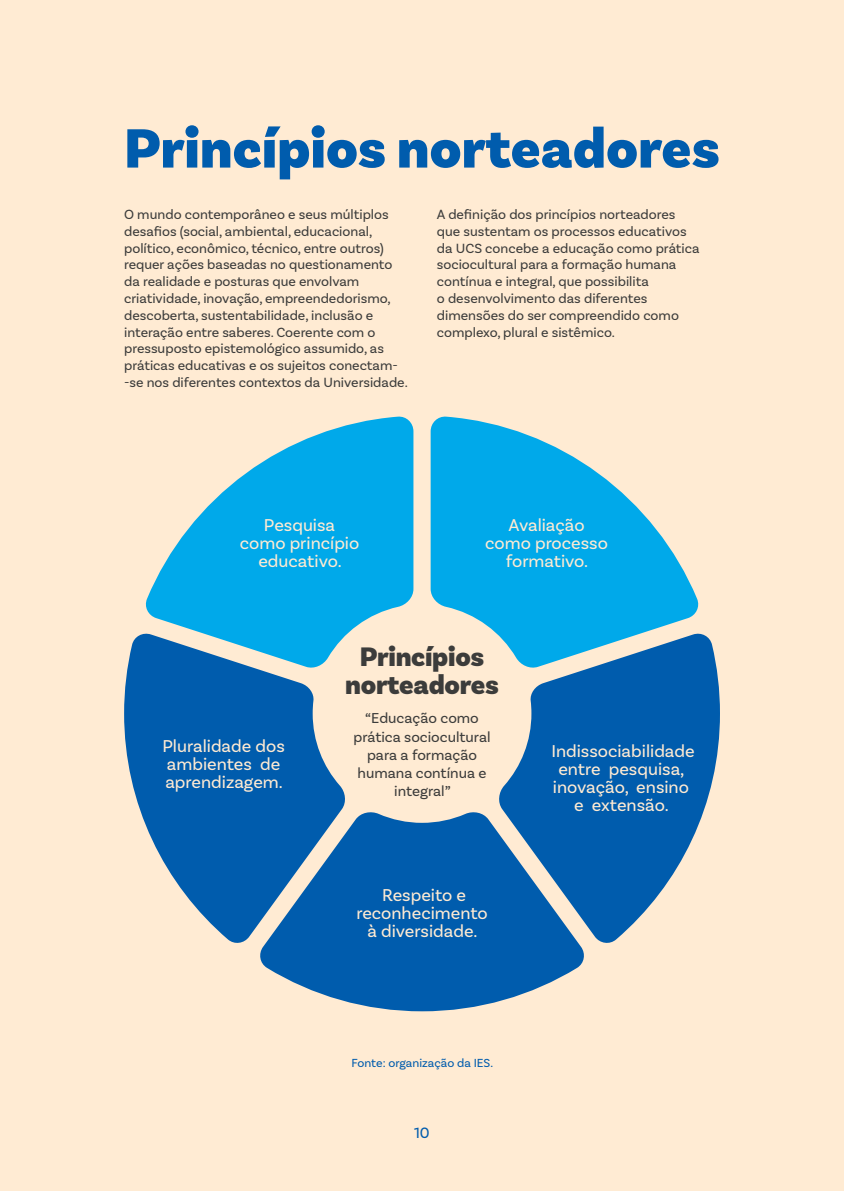
<style>
.page{position:relative;width:844px;height:1191px;background:#fff}
.page>*{position:absolute;margin:0;border:0;box-sizing:border-box;transform-origin:0 0}
.t1{font:900 57.93px "Basic Sans";color:#005cad}
.t2{font:900 28.18px/28.2px "Basic Sans";letter-spacing:-.01em;color:#3c3c3b;text-align:center}
.t3{font:18.03px/18px "Basic Sans";color:#ffebd3;text-align:center}
.t4{font:15.75px "Basic Sans";color:#005cad}
.t5{font:15.05px/18px "Basic Sans";color:#3c3c3b;text-align:center}
.t6{font:14px/16.8px "Basic Sans";color:#3c3c3b}
.t7{font:12.25px "Basic Sans";color:#005cad}
</style>
<div class="page">
<div style="left:0;top:0;width:843px;height:1191px;background:#ffebd3"></div>
<svg style="left:124px;top:633px;width:221px;height:310px;fill:#005cad"></svg>
<svg style="left:258px;top:810px;width:326px;height:201px;fill:#005cad"></svg>
<svg style="left:497px;top:633px;width:222px;height:312px;fill:#005cad"></svg>
<svg style="left:430px;top:416px;width:270px;height:253px;fill:#00a9ea"></svg>
<svg style="left:144px;top:416px;width:269px;height:253px;fill:#00a9ea"></svg>
<h1 class="t1" style="left:124px;top:113px;width:597px">Princípios norteadores</h1>
<p class="t6" style="left:124px;top:206px;width:285px">O mundo contemporâneo e seus múltiplos desafios (social, ambiental, educacional, político, econômico, técnico, entre outros) requer ações baseadas no questionamento da realidade e posturas que envolvam criatividade, inovação, empreendedorismo, descoberta, sustentabilidade, inclusão e interação entre saberes. Coerente com o pressuposto epistemológico assumido, as práticas educativas e os sujeitos conectam--se nos diferentes contextos da Universidade.</p>
<p class="t6" style="left:437px;top:206px;width:264px">A definição dos princípios norteadores que sustentam os processos educativos da UCS concebe a educação como prática sociocultural para a formação humana contínua e integral, que possibilita<br>o desenvolvimento das diferentes dimensões do ser compreendido como complexo, plural e sistêmico.</p>
<p class="t3" style="left:240px;top:516px;width:121px">Pesquisa como princípio educativo.</p>
<p class="t3" style="left:485px;top:516px;width:124px">Avaliação como processo formativo.</p>
<h2 class="t2" style="left:345px;top:643px;width:155px">Princípios norteadores</h2>
<p class="t5" style="left:353px;top:709px;width:138px">“Educação como prática sociocultural para a formação humana contínua e integral”</p>
<p class="t3" style="left:162px;top:737px;width:124px;text-align:left">Pluralidade dos ambientes de aprendizagem.</p>
<p class="t3" style="left:551px;top:741px;width:145px">Indissociabilidade entre pesquisa, inovação, ensino e extensão.</p>
<p class="t3" style="left:356px;top:885px;width:133px">Respeito e reconhecimento à diversidade.</p>
<p class="t7" style="left:351px;top:1055px;width:143px">Fonte: organização da IES.</p>
<p class="t4" style="left:414px;top:1123px;width:17px">10</p>
</div>
